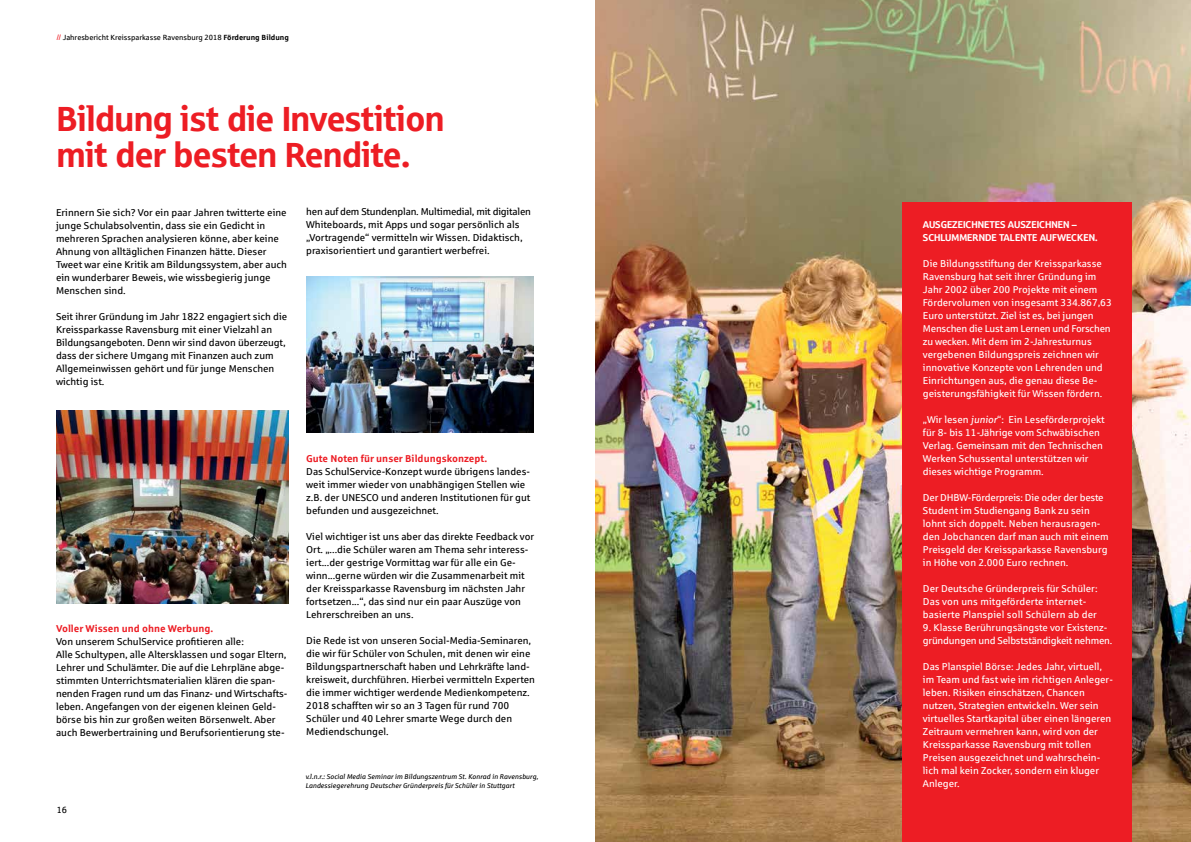
<style>
.page{position:relative;width:1191px;height:842px;background:#fff}
.page>*{position:absolute;margin:0;border:0;box-sizing:border-box;transform-origin:0 0}
.t1{font:35px/36px "Sparkasse Head";color:#ed1d24}
.t2{font:10px/13px "Sparkasse Rg";color:#000}
.t3{font:10px/13px "Sparkasse Rg";color:#fff}
.t4{font:10px/13px "Sparkasse Rg";letter-spacing:-.02em;color:#fff}
.t5{font:700 10px "Sparkasse Rg";color:#ed1d24}
.t6{font:10px "Sparkasse Head";color:#fff}
.t7{font:9px "Sparkasse Rg";color:#000}
.t8{font:7.5px "Sparkasse Rg";color:#000}
.t9{font:italic 7px/9px "Sparkasse Rg";color:#000}
.s1{color:#ed1d24}
.s2{font-weight:700}
.s3{font-style:italic}
</style>
<div class="page">
<img style="left:595px;top:0;width:596px;height:842px">
<div style="left:901px;top:203px;width:230px;height:639px;background:#ed1d24"></div>
<img style="left:56px;top:410px;width:232px;height:193px">
<img style="left:306px;top:276px;width:227px;height:156px">
<p class="t8" style="left:57px;top:32px;width:234px"><span class="s1">//</span> Jahresbericht Kreissparkasse Ravensburg 2018 <span class="s2">Förderung Bildung</span></p>
<h1 class="t1" style="left:57px;top:99px;width:389px">BILDUNG IST DIE INVESTITION<br>MIT DER BESTEN RENDITE.</h1>
<p class="t2" style="left:56px;top:205px;width:232px">Erinnern Sie sich? Vor ein paar Jahren twitterte eine junge Schulabsolventin, dass sie ein Gedicht in mehreren Sprachen analysieren könne, aber keine Ahnung von alltäglichen Finanzen hätte. Dieser Tweet war eine Kritik am Bildungssystem, aber auch ein wunderbarer Beweis, wie wissbegierig junge Menschen sind.</p>
<p class="t2" style="left:56px;top:309px;width:233px">Seit ihrer Gründung im Jahr 1822 engagiert sich die Kreissparkasse Ravensburg mit einer Vielzahl an Bildungsangeboten. Denn wir sind davon überzeugt, dass der sichere Umgang mit Finanzen auch zum Allgemeinwissen gehört und für junge Menschen wichtig ist.</p>
<p class="t2" style="left:306px;top:205px;width:226px">hen auf dem Stundenplan. Multimedial, mit digitalen Whiteboards, mit Apps und sogar persönlich als „Vortragende“ vermitteln wir Wissen. Didaktisch, praxisorientiert und garantiert werbefrei.</p>
<p class="t5" style="left:56px;top:622px;width:159px">Voller Wissen und ohne Werbung.</p>
<p class="t2" style="left:56px;top:634px;width:233px">Von unserem SchulService profitieren alle:<br>Alle Schultypen, alle Altersklassen und sogar Eltern, Lehrer und Schulämter. Die auf die Lehrpläne abge&shy;stimmten Unterrichtsmaterialien klären die span&shy;nenden Fragen rund um das Finanz- und Wirtschafts&shy;leben. Angefangen von der eigenen kleinen Geld&shy;börse bis hin zur großen weiten Börsenwelt. Aber auch Bewerbertraining und Berufsorientierung ste-</p>
<p class="t7" style="left:57px;top:805px;width:12px">16</p>
<p class="t5" style="left:306px;top:452px;width:182px">Gute Noten für unser Bildungskonzept.</p>
<p class="t2" style="left:306px;top:465px;width:226px">Das SchulService-Konzept wurde übrigens landes&shy;weit immer wieder von unabhängigen Stellen wie z.B. der Unesco und anderen Institutionen für gut befunden und ausgezeichnet.</p>
<p class="t2" style="left:306px;top:530px;width:229px">Viel wichtiger ist uns aber das direkte Feedback vor Ort. „...die Schüler waren am Thema sehr interess&shy;iert...der gestrige Vormittag war für alle ein Ge&shy;winn...gerne würden wir die Zusammenarbeit mit der Kreissparkasse Ravensburg im nächsten Jahr fortsetzen...“, das sind nur ein paar Auszüge von Lehrerschreiben an uns.</p>
<p class="t2" style="left:306px;top:634px;width:230px">Die Rede ist von unseren Social-Media-Seminaren, die wir für Schüler von Schulen, mit denen wir eine Bildungspartnerschaft haben und Lehrkräfte land&shy;kreisweit, durchführen. Hierbei vermitteln Experten die immer wichtiger werdende Medienkompetenz.<br>2018 schafften wir so an 3 Tagen für rund 700<br>Schüler und 40 Lehrer smarte Wege durch den Mediendschungel.</p>
<p class="t9" style="left:305px;top:772px;width:234px">v.l.n.r.: Social Media Seminar im Bildungszentrum St. Konrad in Ravensburg,<br>Landessiegerehrung Deutscher Gründerpreis für Schüler in Stuttgart</p>
<p class="t6" style="left:923px;top:218px;width:13px">AUSGEZEI</p>
<p class="t6" style="left:965px;top:218px;width:25px">CHNETES</p>
<p class="t6" style="left:1008px;top:218px;width:7px">AUSZEI</p>
<p class="t6" style="left:1039px;top:218px;width:39px">CHNEN –</p>
<p class="t6" style="left:923px;top:231px;width:30px">SCHLUMMER</p>
<p class="t6" style="left:978px;top:231px;width:69px">NDE TALENTE AUFWE</p>
<p class="t6" style="left:1071px;top:231px;width:28px">CKEN.</p>
<p class="t3" style="left:923px;top:257px;width:190px">Die Bildungsstiftung der Kreissparkasse Ravensburg hat seit ihrer Gründung im Jahr 2002 über 200 Projekte mit einem Fördervolumen von insgesamt 334.867,63<br>Euro unterstützt. Ziel ist es, bei jungen Menschen die Lust am Lernen und Forschen zu wecken. Mit dem im 2-Jahresturnus vergebenen Bildungspreis zeichnen wir innovative Konzepte von Lehrenden und Einrichtungen aus, die genau diese Be&shy;geisterungsfähigkeit für Wissen fördern.</p>
<p class="t3" style="left:923px;top:413px;width:183px">„Wir lesen <span class="s3">junior</span>“: Ein Leseförderprojekt für 8- bis 11-Jährige vom Schwäbischen Verlag. Gemeinsam mit den Technischen Werken Schussental unterstützen wir dieses wichtige Programm.</p>
<p class="t3" style="left:923px;top:491px;width:187px">Der DHBW-Förderpreis: Die oder der beste Student im Studiengang Bank zu sein lohnt sich doppelt. Neben herausragen&shy;den Jobchancen darf man auch mit einem Preisgeld der Kreissparkasse Ravensburg in Höhe von 2.000 Euro rechnen.</p>
<p class="t3" style="left:923px;top:582px;width:176px">Der Deutsche Gründerpreis für Schüler:<br>Das von uns mitgeförderte internet&shy;basierte Planspiel soll Schülern ab der</p>
<p class="t4" style="left:923px;top:621px;width:191px">9. Klasse Berührungsängste vor Existenz&shy;gründungen und Selbstständigkeit nehmen.</p>
<p class="t3" style="left:923px;top:660px;width:191px">Das Planspiel Börse: Jedes Jahr, virtuell, im Team und fast wie im richtigen Anleger&shy;leben. Risiken einschätzen, Chancen nutzen, Strategien entwickeln. Wer sein virtuelles Startkapital über einen längeren Zeitraum vermehren kann, wird von der Kreissparkasse Ravensburg mit tollen Preisen ausgezeichnet und wahrschein&shy;lich mal kein Zocker, sondern ein kluger Anleger.</p>
</div>
